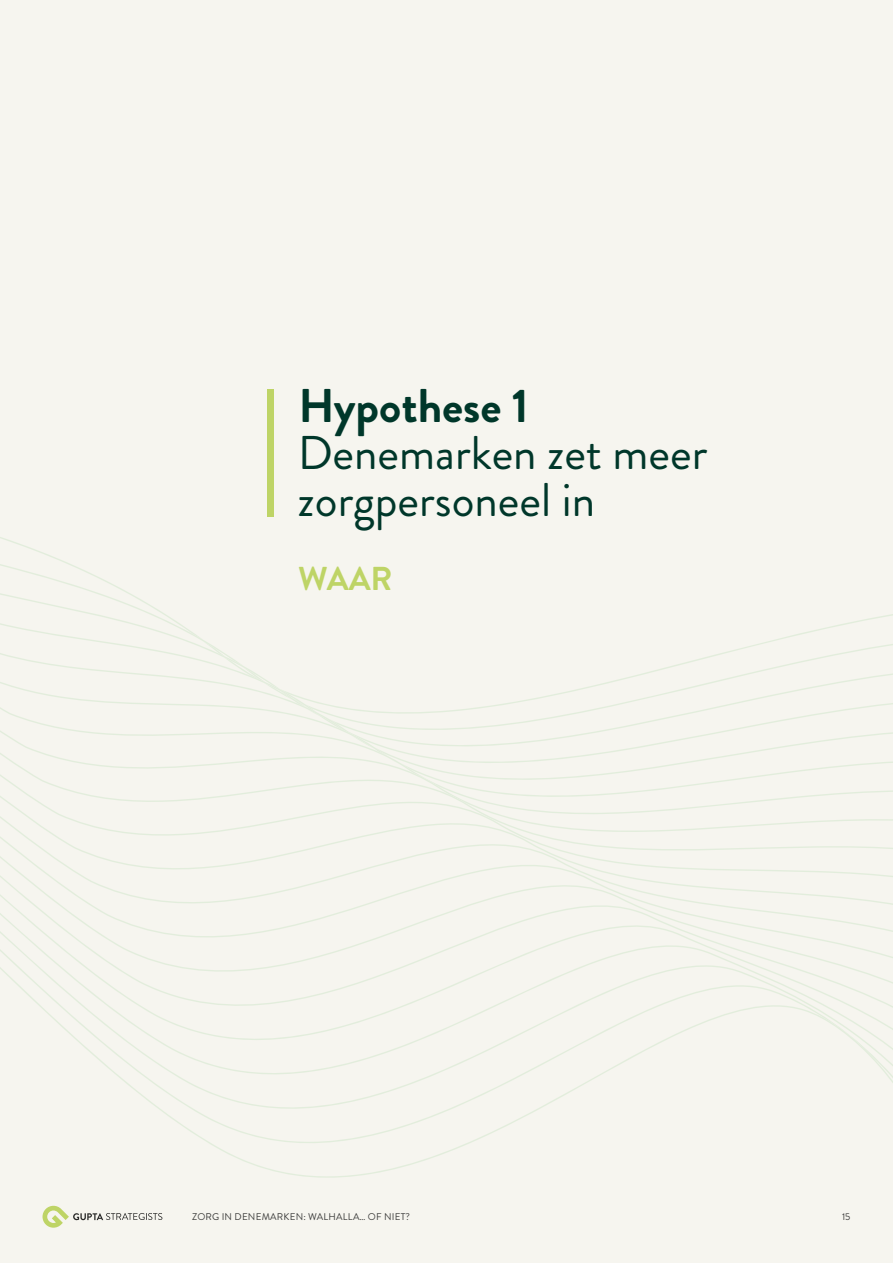
<style>
.page{position:relative;width:893px;height:1263px;background:#f6f5ef}
.page>*{position:absolute;margin:0;border:0;box-sizing:border-box;transform-origin:0 0}
.t1{font:47.25px/47.2px "Brandon Grotesque";color:#00372a}
.t2{font:700 47.25px "Brandon Grotesque";color:#00372a}
.t3{font:700 33px "Brandon Grotesque";color:#bed466}
.t4{font:9.75px "Brandon Grotesque";letter-spacing:.02em;color:#3c3c3b}
</style>
<div class="page">
<svg style="left:0;top:681px;width:893px;height:539px"></svg>
<svg style="left:43px;top:1206px;width:119px;height:22px"></svg>
<div style="left:267px;top:389px;width:6px;height:127px;background:#bed466"></div>
<h1 class="t2" style="left:298px;top:373px;width:232px">Hypothese 1</h1>
<h1 class="t1" style="left:298px;top:430px;width:411px">Denemarken zet meer zorgpersoneel in</h1>
<h2 class="t3" style="left:298px;top:555px;width:96px">WAAR</h2>
<p class="t4" style="left:192px;top:1210px;width:219px">ZORG IN DENEMARKEN: WALHALLA… OF NIET?</p>
<p class="t4" style="left:842px;top:1210px;width:10px">15</p>
</div>
